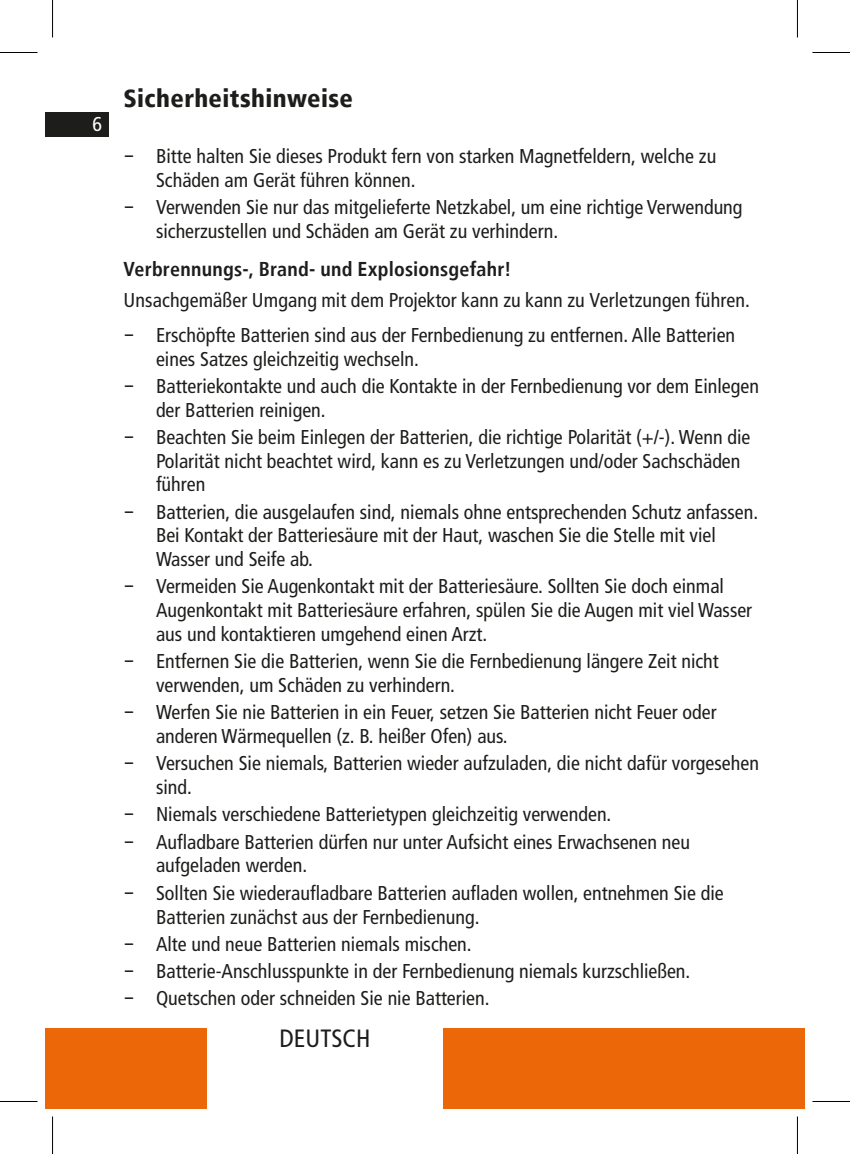
<style>
.page{position:relative;width:850px;height:1154px;background:#fff}
.page>*{position:absolute;margin:0;border:0;box-sizing:border-box;transform-origin:0 0}
.t1{font:900 condensed 25px "Frutiger LT";letter-spacing:.015em;color:#1d1d1b}
.t2{font:condensed 25px "Frutiger LT";color:#1d1d1b}
.t3{font:condensed 20px/23.8px "Frutiger LT";color:#1d1d1b}
.t4{font:700 condensed 20px "Frutiger LT";letter-spacing:.01em;color:#1d1d1b}
.t5{font:condensed 20px "Frutiger LT";color:#fff}
.s1{font-family:"ALDISUEDOT";font-stretch:normal}
</style>
<div class="page">
<div style="left:45px;top:112px;width:64px;height:25px;background:#1d1d1b"></div>
<div style="left:45px;top:1028px;width:161px;height:80px;background:#ec6708"></div>
<div style="left:443px;top:1028px;width:361px;height:80px;background:#ec6708"></div>
<hr style="left:0;top:52px;width:38px;height:1px;background:#000">
<hr style="left:812px;top:52px;width:37px;height:1px;background:#000">
<hr style="left:0;top:1101px;width:38px;height:1px;background:#000">
<hr style="left:812px;top:1101px;width:37px;height:1px;background:#000">
<hr style="left:52px;top:0;width:1px;height:38px;background:#000">
<hr style="left:52px;top:1116px;width:1px;height:38px;background:#000">
<hr style="left:796px;top:0;width:1px;height:38px;background:#000">
<hr style="left:796px;top:1116px;width:1px;height:38px;background:#000">
<p class="t5" style="left:93px;top:113px;width:11px">6</p>
<p class="t1" style="left:123px;top:83px;width:231px">Sicherheitshinweise</p>
<p class="t3" style="left:156px;top:144px;width:561px;text-indent:-32px"><span class="s1">−</span> Bitte halten Sie dieses Produkt fern von starken Magnetfeldern, welche zu<br>Schäden am Gerät führen können.</p>
<p class="t3" style="left:156px;top:195px;width:587px;text-indent:-32px"><span class="s1">−</span> Verwenden Sie nur das mitgelieferte Netzkabel, um eine richtige Verwendung sicherzustellen und Schäden am Gerät zu verhindern.</p>
<p class="t4" style="left:123px;top:257px;width:389px">Verbrennungs-, Brand- und Explosionsgefahr!</p>
<p class="t3" style="left:123px;top:283px;width:627px;line-height:34.5px">Unsachgemäßer Umgang mit dem Projektor kann zu kann zu Verletzungen führen. <span class="s1">−</span> Erschöpfte Batterien sind aus der Fernbedienung zu entfernen. Alle Batterien</p>
<p class="t3" style="left:123px;top:345px;width:636px;line-height:27.2px;text-indent:32px">eines Satzes gleichzeitig wechseln.<br><span class="s1">−</span> Batteriekontakte und auch die Kontakte in der Fernbedienung vor dem Einlegen</p>
<p class="t3" style="left:123px;top:396px;width:628px;line-height:27.2px;text-indent:32px">der Batterien reinigen.<br><span class="s1">−</span> Beachten Sie beim Einlegen der Batterien, die richtige Polarität (+/-). Wenn die</p>
<p class="t3" style="left:156px;top:449px;width:585px">Polarität nicht beachtet wird, kann es zu Verletzungen und/oder Sachschäden führen</p>
<p class="t3" style="left:156px;top:500px;width:603px;text-indent:-32px"><span class="s1">−</span> Batterien, die ausgelaufen sind, niemals ohne entsprechenden Schutz anfassen.<br>Bei Kontakt der Batteriesäure mit der Haut, waschen Sie die Stelle mit viel<br>Wasser und Seife ab.</p>
<p class="t3" style="left:156px;top:575px;width:597px;text-indent:-32px"><span class="s1">−</span> Vermeiden Sie Augenkontakt mit der Batteriesäure. Sollten Sie doch einmal<br>Augenkontakt mit Batteriesäure erfahren, spülen Sie die Augen mit viel Wasser aus und kontaktieren umgehend einen Arzt.</p>
<p class="t3" style="left:156px;top:650px;width:564px;text-indent:-32px"><span class="s1">−</span> Entfernen Sie die Batterien, wenn Sie die Fernbedienung längere Zeit nicht verwenden, um Schäden zu verhindern.</p>
<p class="t3" style="left:156px;top:701px;width:562px;text-indent:-32px"><span class="s1">−</span> Werfen Sie nie Batterien in ein Feuer, setzen Sie Batterien nicht Feuer oder anderen Wärmequellen (z. B. heißer Ofen) aus.</p>
<p class="t3" style="left:156px;top:752px;width:604px;text-indent:-32px"><span class="s1">−</span> Versuchen Sie niemals, Batterien wieder aufzuladen, die nicht dafür vorgesehen sind.</p>
<p class="t3" style="left:123px;top:801px;width:568px;line-height:27.2px"><span class="s1">−</span> Niemals verschiedene Batterietypen gleichzeitig verwenden.<br><span class="s1">−</span> Aufladbare Batterien dürfen nur unter Aufsicht eines Erwachsenen neu</p>
<p class="t3" style="left:123px;top:852px;width:601px;line-height:27.2px;text-indent:32px">aufgeladen werden.<br><span class="s1">−</span> Sollten Sie wiederaufladbare Batterien aufladen wollen, entnehmen Sie die</p>
<p class="t3" style="left:123px;top:903px;width:568px;line-height:27.2px;text-indent:32px">Batterien zunächst aus der Fernbedienung.<br><span class="s1">−</span> Alte und neue Batterien niemals mischen.<br><span class="s1">−</span> Batterie-Anschlusspunkte in der Fernbedienung niemals kurzschließen. <span class="s1">−</span> Quetschen oder schneiden Sie nie Batterien.</p>
<p class="t2" style="left:279px;top:1023px;width:92px">DEUTSCH</p>
</div>
